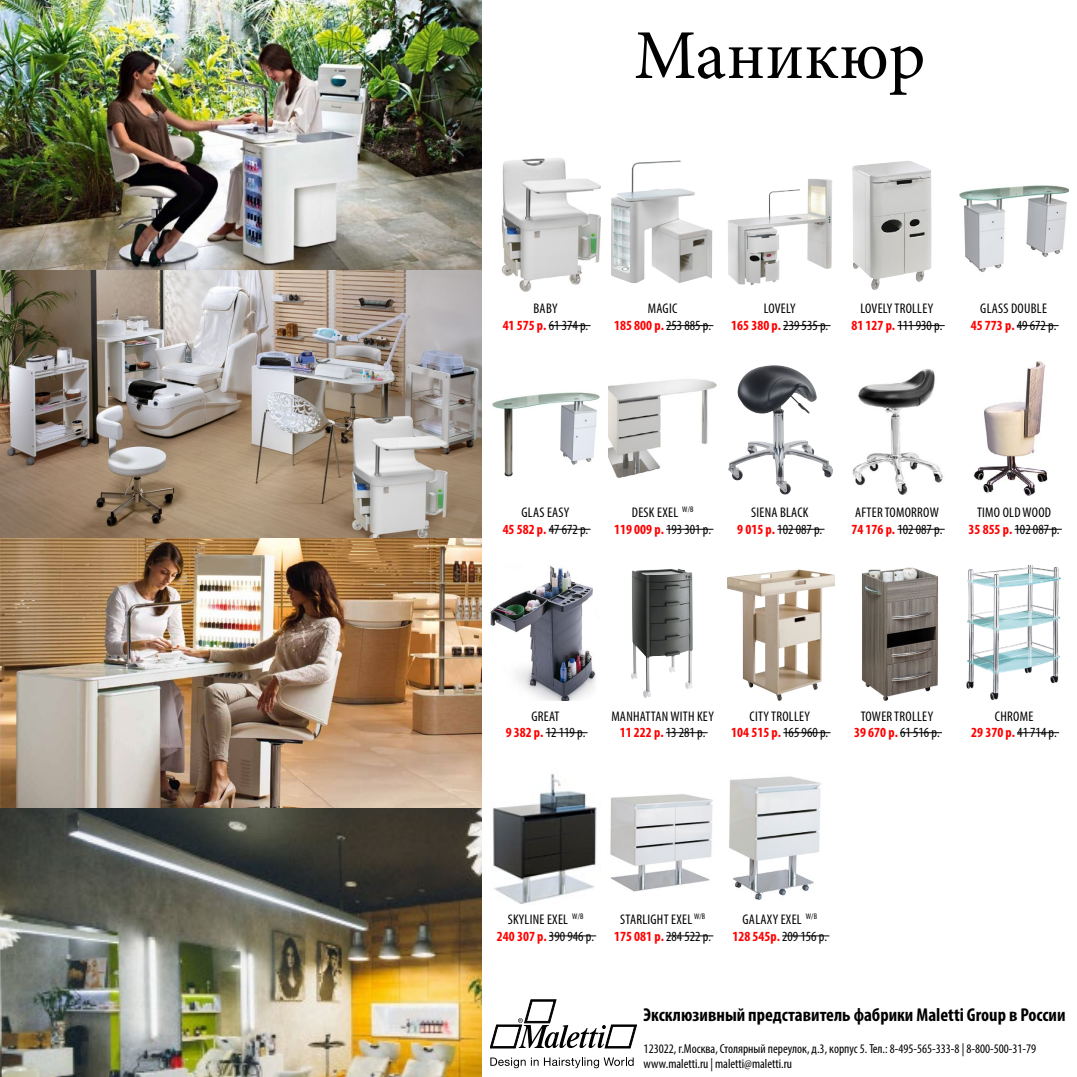
<style>
.page{position:relative;width:1077px;height:1077px;background:#fff}
.page>*{position:absolute;margin:0;border:0;box-sizing:border-box;transform-origin:0 0}
.t1{font:70px "Minion Pro";color:#000}
.t2{font:700 condensed 18.64px "Myriad Pro";color:#000}
.t3{font:condensed 14px/16.8px "Myriad Pro";letter-spacing:.02em;color:#000;text-align:center}
.t4{font:condensed 14px/16.8px "Myriad Pro";color:#000;text-align:center}
.t5{font:condensed 13.04px/15.7px "Myriad Pro";color:#000}
.s1{font-weight:700;color:#f00}
</style>
<div class="page">
<img style="left:0;top:0;width:481px;height:1076px">
<hr style="left:548px;top:325px;width:42px;height:1px;background:#000">
<img style="left:501px;top:158px;width:99px;height:133px">
<hr style="left:666px;top:325px;width:47px;height:1px;background:#000">
<img style="left:611px;top:160px;width:101px;height:123px">
<hr style="left:783px;top:325px;width:47px;height:1px;background:#000">
<img style="left:728px;top:179px;width:105px;height:107px">
<hr style="left:897px;top:325px;width:47px;height:1px;background:#000">
<img style="left:852px;top:161px;width:79px;height:129px">
<hr style="left:548px;top:529px;width:42px;height:1px;background:#000">
<img style="left:492px;top:392px;width:108px;height:85px">
<hr style="left:666px;top:529px;width:47px;height:1px;background:#000">
<img style="left:608px;top:379px;width:108px;height:99px">
<hr style="left:777px;top:529px;width:47px;height:1px;background:#000">
<img style="left:728px;top:365px;width:70px;height:129px">
<hr style="left:897px;top:529px;width:47px;height:1px;background:#000">
<img style="left:852px;top:369px;width:91px;height:125px">
<hr style="left:545px;top:732px;width:42px;height:1px;background:#000">
<img style="left:491px;top:566px;width:105px;height:134px">
<hr style="left:665px;top:732px;width:42px;height:1px;background:#000">
<img style="left:631px;top:569px;width:61px;height:129px">
<hr style="left:783px;top:732px;width:47px;height:1px;background:#000">
<img style="left:727px;top:569px;width:107px;height:131px">
<hr style="left:900px;top:732px;width:41px;height:1px;background:#000">
<img style="left:862px;top:567px;width:76px;height:133px">
<hr style="left:549px;top:935px;width:47px;height:1px;background:#000">
<img style="left:492px;top:773px;width:105px;height:130px">
<hr style="left:666px;top:935px;width:47px;height:1px;background:#000">
<img style="left:610px;top:794px;width:103px;height:98px">
<hr style="left:782px;top:935px;width:47px;height:1px;background:#000">
<img style="left:729px;top:776px;width:92px;height:124px">
<svg style="left:490px;top:999px;width:146px;height:48px"></svg>
<svg style="left:490px;top:1057px;width:35px;height:11px"></svg>
<svg style="left:531px;top:1057px;width:7px;height:8px"></svg>
<svg style="left:544px;top:1057px;width:89px;height:11px"></svg>
<hr style="left:1014px;top:529px;width:47px;height:1px;background:#000">
<img style="left:973px;top:361px;width:75px;height:134px">
<hr style="left:1017px;top:732px;width:41px;height:1px;background:#000">
<img style="left:966px;top:565px;width:95px;height:135px">
<hr style="left:1016px;top:325px;width:42px;height:1px;background:#000">
<img style="left:959px;top:185px;width:108px;height:87px">
<h1 class="t1" style="left:634px;top:9px;width:293px">Маникюр</h1>
<p class="t3" style="left:502px;top:300px;width:87px">BABY<br><span class="s1">41 575 р.</span> 61 374 р.</p>
<p class="t3" style="left:614px;top:300px;width:98px">MAGIC<br><span class="s1">185 800 р.</span> 253 885 р.</p>
<p class="t3" style="left:731px;top:300px;width:98px">LOVELY<br><span class="s1">165 380 р.</span> 239 535 р.</p>
<p class="t3" style="left:851px;top:300px;width:93px">LOVELY TROLLEY<br><span class="s1">81 127 р.</span> 111 930 р.</p>
<p class="t3" style="left:970px;top:300px;width:87px">GLASS DOUBLE<br><span class="s1">45 773 р.</span> 49 672 р.</p>
<p class="t3" style="left:502px;top:504px;width:87px">GLAS EASY<br><span class="s1">45 582 р.</span> 47 672 р.</p>
<p class="t3" style="left:614px;top:504px;width:98px">DESK EXEL <sup>W/B<br></sup><span class="s1">119 009 р.</span> 193 301 р.</p>
<p class="t3" style="left:737px;top:504px;width:87px">SIENA BLACK<br><span class="s1">9 015 р.</span> 102 087 р.</p>
<p class="t3" style="left:851px;top:504px;width:93px;text-align:left">AFTER TOMORROW<br><span class="s1">74 176 р.</span> 102 087 р.</p>
<p class="t3" style="left:968px;top:504px;width:93px">TIMO OLD WOOD<br><span class="s1">35 855 р.</span> 102 087 р.</p>
<p class="t4" style="left:505px;top:707px;width:81px">GREAT<br><span class="s1">9 382 р.</span> 12 119 р.</p>
<p class="t3" style="left:611px;top:707px;width:104px">MANHATTAN WITH KEY<br><span class="s1">11 222 р.</span> 13 281 р.</p>
<p class="t3" style="left:731px;top:707px;width:98px">CITY TROLLEY<br><span class="s1">104 515 р.</span> 165 960 р.</p>
<p class="t3" style="left:854px;top:707px;width:87px">TOWER TROLLEY<br><span class="s1">39 670 р.</span> 61 516 р.</p>
<p class="t3" style="left:971px;top:707px;width:87px">CHROME<br><span class="s1">29 370 р.</span> 41 714 р.</p>
<p class="t3" style="left:497px;top:910px;width:98px">SKYLINE EXEL <sup>W/B<br></sup><span class="s1">240 307 р.</span> 390 946 р.</p>
<p class="t3" style="left:614px;top:910px;width:98px">STARLIGHT EXEL <sup>W/B<br></sup><span class="s1">175 081 р.</span> 284 522 р.</p>
<p class="t3" style="left:732px;top:910px;width:96px">GALAXY EXEL <sup>W/B<br></sup><span class="s1">128 545р.</span> 209 156 р.</p>
<h2 class="t2" style="left:643px;top:1003px;width:423px">Эксклюзивный представитель фабрики Maletti Group в России</h2>
<p class="t5" style="left:643px;top:1040px;width:394px">123022, г.Москва, Столярный переулок, д.3, корпус 5. Тел.: 8-495-565-333-8 | 8-800-500-31-79 www.maletti.ru | maletti@maletti.ru</p>
</div>
